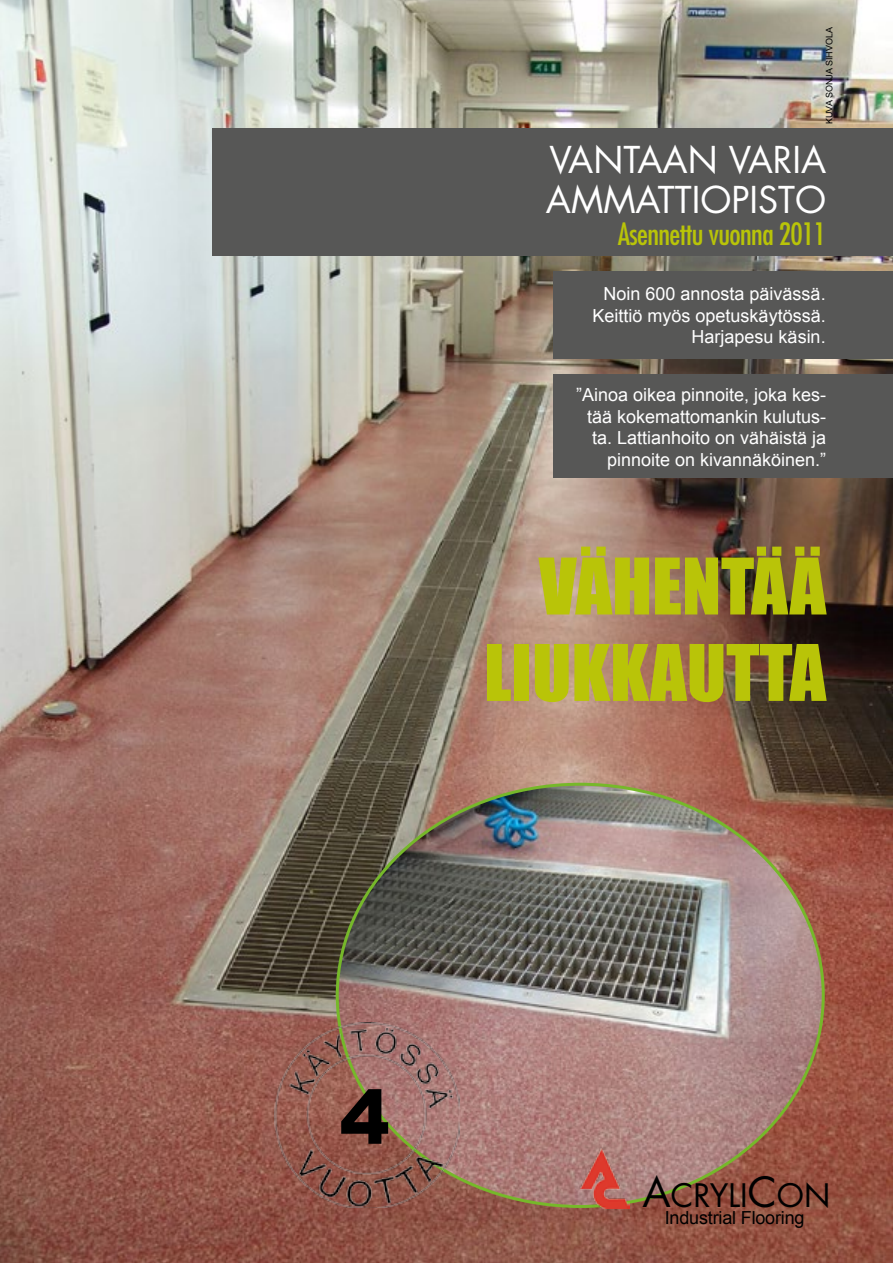
<style>
.page{position:relative;width:893px;height:1263px;background:#fff}
.page>*{position:absolute;margin:0;border:0;box-sizing:border-box;transform-origin:0 0}
.t1{font:900 75px "Arial";color:#000}
.t2{font:72px/86.4px "Impact";color:#b9c408;text-align:right}
.t3{font:36px/40.5px "Futura";color:#fff}
.t4{font:31.5px "Futura";color:#000}
.t5{font:condensed 30px "Futura";letter-spacing:-.02em;color:#b9c408}
.t6{font:18px/21.6px "Arial";color:#fff;text-align:right}
.t7{font:18px "Arial";letter-spacing:-.01em;color:#000}
.t8{font:9px "Arial";color:#000}
.s1{font-size:40.5px}
</style>
<div class="page">
<img style="left:0;top:0;width:893px;height:1263px">
<div style="left:553px;top:374px;width:340px;height:104px;background:#575756"></div>
<img style="left:337px;top:784px;width:486px;height:422px">
<div style="left:213px;top:129px;width:680px;height:127px;background:#575756"></div>
<div style="left:553px;top:271px;width:340px;height:87px;background:#575756"></div>
<img style="left:580px;top:1148px;width:50px;height:60px">
<img style="left:274px;top:1023px;width:185px;height:185px">
<p class="t8" style="left:823px;top:124px;width:98px;rotate:-90deg">KUVA SONJA SIHVOLA</p>
<h3 class="t3" style="left:546px;top:140px;width:282px">VANTAAN VARIA<br>AMMATTIOPISTO</h3>
<h3 class="t5" style="left:618px;top:216px;width:210px">Asennettu vuonna 2011</h3>
<p class="t6" style="left:593px;top:283px;width:235px">Noin 600 annosta päivässä.<br>Keittiö myös opetuskäytössä.<br>Harjapesu käsin.</p>
<p class="t6" style="left:576px;top:384px;width:252px">”Ainoa oikea pinnoite, joka kes&shy;tää kokemattomankin kulutus&shy;ta. Lattianhoito on vähäistä ja pinnoite on kivannäköinen.”</p>
<h2 class="t2" style="left:484px;top:541px;width:344px">VÄHENTÄÄ<br>LIUKKAUTTA</h2>
<h1 class="t1" style="left:340px;top:1062px;width:52px">4</h1>
<h3 class="t4" style="left:642px;top:1175px;width:189px"><span class="s1">A</span>CRYLI<span class="s1">C</span>ON</h3>
<p class="t7" style="left:665px;top:1205px;width:141px">Industrial Flooring</p>
</div>
